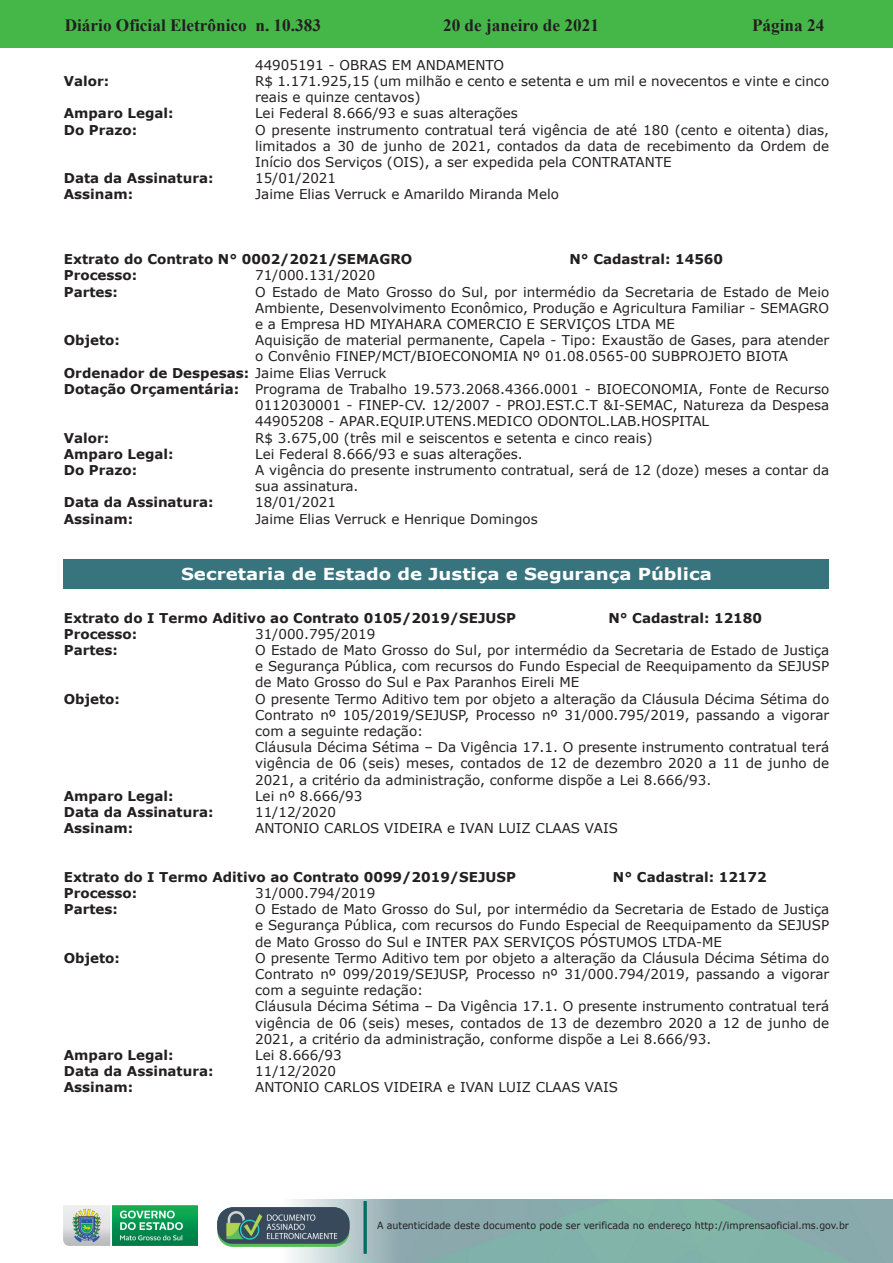
<style>
.page{position:relative;width:893px;height:1263px;background:#fff}
.page>*{position:absolute;margin:0;border:0;box-sizing:border-box;transform-origin:0 0}
.t1{font:700 17.25px "Times New Roman";color:#231f20}
.t2{font:700 16.5px "Verdana";color:#fff;scale:1.1 1}
.t3{font:13.5px/16.2px "Verdana";color:#231f20}
.t4{font:700 13.5px "Verdana";color:#231f20}
.t5{font:9.9px "Verdana";color:#231f20;scale:.95 1}
.s1{font-weight:400}
.s2{font-weight:700}
</style>
<div class="page">
<div style="left:0;top:0;width:893px;height:48px;background:#45b749"></div>
<img style="left:63px;top:1199px;width:830px;height:64px">
<img style="left:364px;top:1202px;width:2px;height:51px">
<img style="left:218px;top:1207px;width:132px;height:39px">
<img style="left:64px;top:1205px;width:134px;height:41px">
<div style="left:64px;top:559px;width:765px;height:30px;background:#37747e"></div>
<p class="t1" style="left:65px;top:13px;width:258px">Diário Oficial Eletrônico n. 10.383</p>
<p class="t1" style="left:443px;top:13px;width:157px">20 de janeiro de 2021</p>
<p class="t1" style="left:752px;top:13px;width:74px">Página 24</p>
<p class="t3" style="left:255px;top:57px;width:250px">44905191 - OBRAS EM ANDAMENTO</p>
<p class="t4" style="left:64px;top:72px;width:47px">Valor:</p>
<p class="t3" style="left:255px;top:73px;width:576px">R$ 1.171.925,15 (um milhão e cento e setenta e um mil e novecentos e vinte e cinco reais e quinze centavos)</p>
<p class="t4" style="left:64px;top:104px;width:111px">Amparo Legal:</p>
<p class="t3" style="left:255px;top:105px;width:264px">Lei Federal 8.666/93 e suas alterações</p>
<p class="t4" style="left:64px;top:120px;width:75px">Do Prazo:</p>
<p class="t3" style="left:255px;top:122px;width:576px;text-align:justify">O presente instrumento contratual terá vigência de até 180 (cento e oitenta) dias, limitados a 30 de junho de 2021, contados da data de recebimento da Ordem de Início dos Serviços (OIS), a ser expedida pela CONTRATANTE</p>
<p class="t4" style="left:64px;top:169px;width:151px">Data da Assinatura:</p>
<p class="t3" style="left:255px;top:170px;width:82px">15/01/2021</p>
<p class="t4" style="left:64px;top:185px;width:71px">Assinam:</p>
<p class="t3" style="left:255px;top:186px;width:305px">Jaime Elias Verruck e Amarildo Miranda Melo</p>
<p class="t4" style="left:64px;top:250px;width:350px">Extrato do Contrato N° 0002/2021/SEMAGRO</p>
<p class="t4" style="left:569px;top:250px;width:155px">N° Cadastral: 14560</p>
<p class="t4" style="left:64px;top:266px;width:75px">Processo:</p>
<p class="t3" style="left:255px;top:267px;width:122px">71/000.131/2020</p>
<p class="t4" style="left:64px;top:282px;width:56px">Partes:</p>
<p class="t3" style="left:255px;top:284px;width:576px;text-align:justify">O Estado de Mato Grosso do Sul, por intermédio da Secretaria de Estado de Meio Ambiente, Desenvolvimento Econômico, Produção e Agricultura Familiar - SEMAGRO e a Empresa HD MIYAHARA COMERCIO E SERVIÇOS LTDA ME</p>
<p class="t4" style="left:64px;top:331px;width:58px">Objeto:</p>
<p class="t3" style="left:255px;top:332px;width:576px">Aquisição de material permanente, Capela - Tipo: Exaustão de Gases, para atender</p>
<p class="t3" style="left:255px;top:348px;width:534px">o Convênio FINEP/MCT/BIOECONOMIA Nº 01.08.0565-00 SUBPROJETO BIOTA</p>
<p class="t4" style="left:64px;top:363px;width:324px">Ordenador de Despesas: <span class="s1">Jaime Elias Verruck</span></p>
<p class="t3" style="left:64px;top:381px;width:767px"><span class="s2">Dotação Orçamentária:</span> Programa de Trabalho 19.573.2068.4366.0001 - BIOECONOMIA, Fonte de Recurso</p>
<p class="t3" style="left:255px;top:397px;width:576px">0112030001 - FINEP-CV. 12/2007 - PROJ.EST.C.T &amp;I-SEMAC, Natureza da Despesa</p>
<p class="t3" style="left:255px;top:413px;width:455px">44905208 - APAR.EQUIP.UTENS.MEDICO ODONTOL.LAB.HOSPITAL</p>
<p class="t4" style="left:64px;top:428px;width:47px">Valor:</p>
<p class="t3" style="left:255px;top:429px;width:399px">R$ 3.675,00 (três mil e seiscentos e setenta e cinco reais)</p>
<p class="t4" style="left:64px;top:444px;width:111px">Amparo Legal:</p>
<p class="t3" style="left:255px;top:446px;width:269px">Lei Federal 8.666/93 e suas alterações.</p>
<p class="t4" style="left:64px;top:460px;width:75px">Do Prazo:</p>
<p class="t3" style="left:255px;top:462px;width:576px">A vigência do presente instrumento contratual, será de 12 (doze) meses a contar da sua assinatura.</p>
<p class="t4" style="left:64px;top:493px;width:151px">Data da Assinatura:</p>
<p class="t3" style="left:255px;top:494px;width:82px">18/01/2021</p>
<p class="t4" style="left:64px;top:509px;width:71px">Assinam:</p>
<p class="t3" style="left:255px;top:510px;width:284px">Jaime Elias Verruck e Henrique Domingos</p>
<p class="t2" style="left:181px;top:562px;width:484px">Secretaria de Estado de Justiça e Segurança Pública</p>
<p class="t4" style="left:64px;top:608px;width:454px">Extrato do I Termo Aditivo ao Contrato 0105/2019/SEJUSP</p>
<p class="t4" style="left:608px;top:608px;width:155px">N° Cadastral: 12180</p>
<p class="t4" style="left:64px;top:624px;width:75px">Processo:</p>
<p class="t3" style="left:255px;top:626px;width:122px">31/000.795/2019</p>
<p class="t4" style="left:64px;top:640px;width:56px">Partes:</p>
<p class="t3" style="left:255px;top:642px;width:576px;text-align:justify">O Estado de Mato Grosso do Sul, por intermédio da Secretaria de Estado de Justiça e Segurança Pública, com recursos do Fundo Especial de Reequipamento da SEJUSP de Mato Grosso do Sul e Pax Paranhos Eireli ME</p>
<p class="t4" style="left:64px;top:689px;width:58px">Objeto:</p>
<p class="t3" style="left:255px;top:690px;width:576px">O presente Termo Aditivo tem por objeto a alteração da Cláusula Décima Sétima do Contrato nº 105/2019/SEJUSP, Processo nº 31/000.795/2019, passando a vigorar com a seguinte redação:<br>Cláusula Décima Sétima – Da Vigência 17.1. O presente instrumento contratual terá vigência de 06 (seis) meses, contados de 12 de dezembro 2020 a 11 de junho de 2021, a critério da administração, conforme dispõe a Lei 8.666/93.</p>
<p class="t4" style="left:64px;top:786px;width:111px">Amparo Legal:</p>
<p class="t3" style="left:255px;top:788px;width:109px">Lei nº 8.666/93</p>
<p class="t4" style="left:64px;top:802px;width:151px">Data da Assinatura:</p>
<p class="t3" style="left:255px;top:804px;width:82px">11/12/2020</p>
<p class="t4" style="left:64px;top:819px;width:71px">Assinam:</p>
<p class="t3" style="left:255px;top:820px;width:364px">ANTONIO CARLOS VIDEIRA e IVAN LUIZ CLAAS VAIS</p>
<p class="t4" style="left:64px;top:867px;width:454px">Extrato do I Termo Aditivo ao Contrato 0099/2019/SEJUSP</p>
<p class="t4" style="left:613px;top:867px;width:155px">N° Cadastral: 12172</p>
<p class="t4" style="left:64px;top:883px;width:75px">Processo:</p>
<p class="t3" style="left:255px;top:885px;width:122px">31/000.794/2019</p>
<p class="t4" style="left:64px;top:900px;width:56px">Partes:</p>
<p class="t3" style="left:255px;top:901px;width:576px;text-align:justify">O Estado de Mato Grosso do Sul, por intermédio da Secretaria de Estado de Justiça e Segurança Pública, com recursos do Fundo Especial de Reequipamento da SEJUSP de Mato Grosso do Sul e INTER PAX SERVIÇOS PÓSTUMOS LTDA-ME</p>
<p class="t4" style="left:64px;top:948px;width:58px">Objeto:</p>
<p class="t3" style="left:255px;top:950px;width:576px">O presente Termo Aditivo tem por objeto a alteração da Cláusula Décima Sétima do Contrato nº 099/2019/SEJUSP, Processo nº 31/000.794/2019, passando a vigorar com a seguinte redação:<br>Cláusula Décima Sétima – Da Vigência 17.1. O presente instrumento contratual terá vigência de 06 (seis) meses, contados de 13 de dezembro 2020 a 12 de junho de 2021, a critério da administração, conforme dispõe a Lei 8.666/93.</p>
<p class="t4" style="left:64px;top:1045px;width:111px">Amparo Legal:</p>
<p class="t3" style="left:255px;top:1047px;width:88px">Lei 8.666/93</p>
<p class="t4" style="left:64px;top:1062px;width:151px">Data da Assinatura:</p>
<p class="t3" style="left:255px;top:1063px;width:82px">11/12/2020</p>
<p class="t4" style="left:64px;top:1078px;width:71px">Assinam:</p>
<p class="t3" style="left:255px;top:1079px;width:364px">ANTONIO CARLOS VIDEIRA e IVAN LUIZ CLAAS VAIS</p>
<p class="t5" style="left:377px;top:1219px;width:498px">A autenticidade deste documento pode ser verificada no endereço http://imprensaoficial.ms.gov.br</p>
</div>
